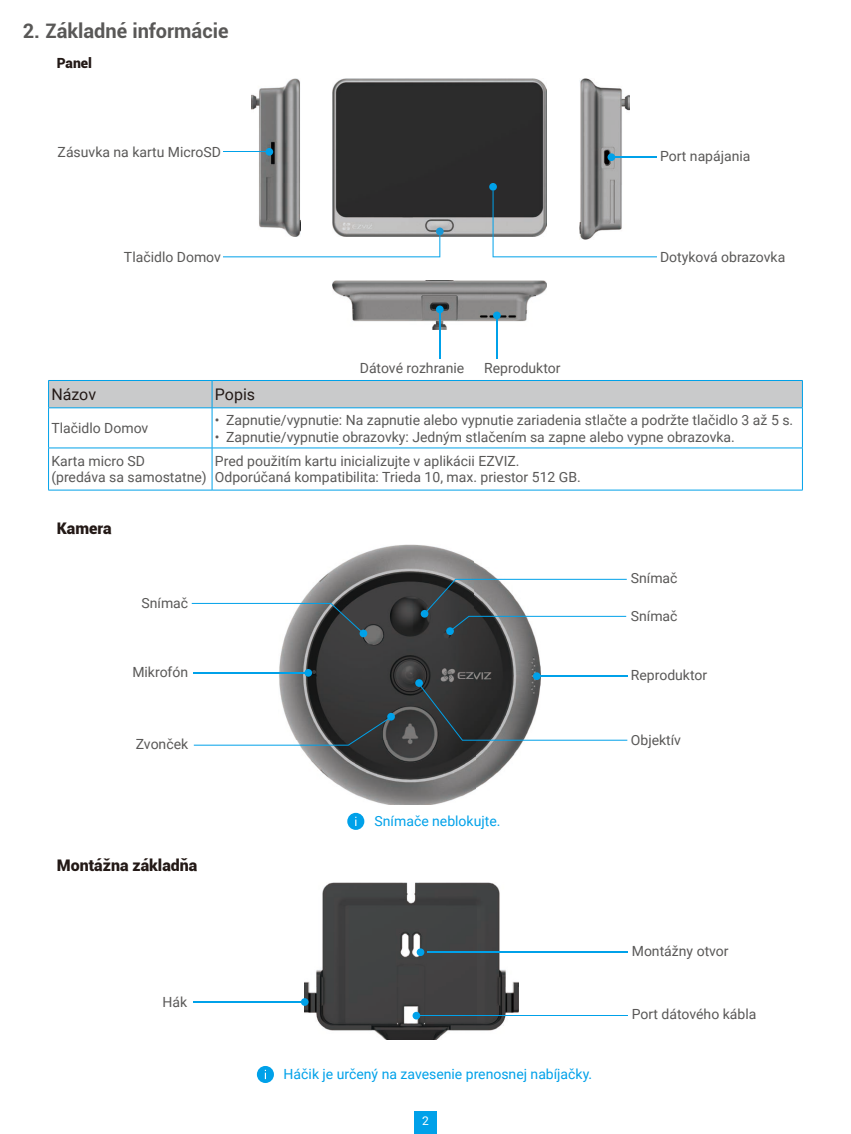
<style>
.page{position:relative;width:851px;height:1134px;background:#fff}
.page>*{position:absolute;margin:0;border:0;box-sizing:border-box;transform-origin:0 0}
.t1{font:700 20px "Roboto";color:#595857}
.t2{font:900 16px "Roboto";color:#231916}
.t3{font:16px "Roboto";color:#231916}
.t4{font:14px/16.8px "Roboto";color:#595857}
.t5{font:14px "Roboto";color:#00a1e9}
.t6{font:900 14px "Roboto";color:#231916}
.t7{font:12px "Roboto";color:#fff}
</style>
<div class="page">
<div style="left:414px;top:1111px;width:23px;height:23px;background:#00a1e9"></div>
<img style="left:333px;top:78px;width:213px;height:159px">
<img style="left:251px;top:78px;width:49px;height:157px">
<img style="left:333px;top:280px;width:213px;height:50px">
<div style="left:436px;top:228px;width:7px;height:7px;background:#1b97d5;border-radius:50%"></div>
<div style="left:489px;top:183px;width:8px;height:8px;background:#00a1e9;border-radius:50%"></div>
<hr style="left:439px;top:312px;width:1px;height:47px;background:#00a1e9">
<div style="left:436px;top:306px;width:7px;height:7px;background:#00a1e9;border-radius:50%"></div>
<hr style="left:496px;top:318px;width:1px;height:41px;background:#00a1e9">
<div style="left:493px;top:312px;width:7px;height:7px;background:#00a1e9;border-radius:50%"></div>
<hr style="left:223px;top:151px;width:44px;height:1px;background:#00a1e9">
<div style="left:265px;top:148px;width:8px;height:8px;background:#00a1e9;border-radius:50%"></div>
<svg style="left:223px;top:235px;width:217px;height:22px"></svg>
<svg style="left:492px;top:191px;width:165px;height:66px"></svg>
<img style="left:579px;top:78px;width:51px;height:162px">
<img style="left:603px;top:149px;width:7px;height:16px">
<hr style="left:611px;top:157px;width:46px;height:1px;background:#00a1e9">
<div style="left:607px;top:153px;width:8px;height:8px;background:#00a1e9;border-radius:50%"></div>
<div style="left:48px;top:380px;width:755px;height:28px;background:#c9cacb"></div>
<hr style="left:48px;top:407px;width:164px;height:1px;background:#00a1e9">
<hr style="left:48px;top:408px;width:1px;height:40px;background:#00a1e9">
<hr style="left:212px;top:407px;width:590px;height:1px;background:#00a1e9">
<hr style="left:212px;top:408px;width:1px;height:40px;background:#00a1e9">
<hr style="left:802px;top:408px;width:1px;height:40px;background:#00a1e9">
<hr style="left:48px;top:448px;width:164px;height:1px;background:#00a1e9">
<hr style="left:48px;top:448px;width:1px;height:42px;background:#00a1e9">
<hr style="left:212px;top:448px;width:590px;height:1px;background:#00a1e9">
<hr style="left:212px;top:448px;width:1px;height:42px;background:#00a1e9">
<hr style="left:802px;top:448px;width:1px;height:42px;background:#00a1e9">
<hr style="left:48px;top:490px;width:164px;height:1px;background:#00a1e9">
<hr style="left:212px;top:490px;width:590px;height:1px;background:#00a1e9">
<img style="left:279px;top:545px;width:261px;height:259px">
<hr style="left:536px;top:676px;width:91px;height:1px;background:#00a1e9">
<svg style="left:418px;top:684px;width:209px;height:57px"></svg>
<hr style="left:193px;top:672px;width:111px;height:1px;background:#00a1e9">
<svg style="left:192px;top:603px;width:172px;height:31px"></svg>
<div style="left:387px;top:713px;width:8px;height:8px;background:#00a1e9;border-radius:50%"></div>
<div style="left:415px;top:679px;width:8px;height:8px;background:#00a1e9;border-radius:50%"></div>
<div style="left:446px;top:627px;width:8px;height:8px;background:#00a1e9;border-radius:50%"></div>
<div style="left:533px;top:672px;width:7px;height:8px;background:#00a1e9;border-radius:50%"></div>
<svg style="left:420px;top:610px;width:8px;height:8px"></svg>
<div style="left:359px;top:630px;width:8px;height:7px;background:#00a1e9;border-radius:50%"></div>
<div style="left:304px;top:669px;width:8px;height:8px;background:#00a1e9;border-radius:50%"></div>
<svg style="left:194px;top:716px;width:198px;height:30px"></svg>
<svg style="left:424px;top:579px;width:202px;height:52px"></svg>
<svg style="left:312px;top:670px;width:4px;height:4px"></svg>
<div style="left:347px;top:813px;width:17px;height:17px;background:#00a1e9;border-radius:50%"></div>
<img style="left:304px;top:882px;width:214px;height:157px">
<hr style="left:427px;top:952px;width:200px;height:1px;background:#00a1e9">
<hr style="left:417px;top:1015px;width:210px;height:1px;background:#00a1e9">
<div style="left:416px;top:948px;width:8px;height:8px;background:#00a1e9;border-radius:50%"></div>
<div style="left:412px;top:1012px;width:8px;height:7px;background:#00a1e9;border-radius:50%"></div>
<hr style="left:193px;top:1001px;width:109px;height:1px;background:#00a1e9">
<div style="left:301px;top:998px;width:7px;height:8px;background:#00a1e9;border-radius:50%"></div>
<div style="left:257px;top:1066px;width:17px;height:17px;background:#00a1e9;border-radius:50%"></div>
<h1 class="t1" style="left:23px;top:16px;width:207px">2. Základné informácie</h1>
<p class="t6" style="left:57px;top:53px;width:37px">Panel</p>
<p class="t4" style="left:58px;top:143px;width:165px">Zásuvka na kartu MicroSD</p>
<p class="t4" style="left:124px;top:248px;width:98px">Tlačidlo Domov</p>
<p class="t4" style="left:360px;top:359px;width:106px">Dátové rozhranie</p>
<p class="t4" style="left:484px;top:359px;width:78px">Reproduktor</p>
<p class="t4" style="left:660px;top:148px;width:92px">Port napájania</p>
<p class="t4" style="left:660px;top:248px;width:127px">Dotyková obrazovka</p>
<p class="t3" style="left:51px;top:383px;width:46px">Názov</p>
<p class="t3" style="left:215px;top:383px;width:42px">Popis</p>
<p class="t4" style="left:51px;top:419px;width:98px">Tlačidlo Domov</p>
<p class="t4" style="left:215px;top:412px;width:579px">• Zapnutie/vypnutie: Na zapnutie alebo vypnutie zariadenia stlačte a podržte tlačidlo 3 až 5 s.</p>
<p class="t4" style="left:215px;top:428px;width:521px">• Zapnutie/vypnutie obrazovky: Jedným stlačením sa zapne alebo vypne obrazovka.</p>
<p class="t4" style="left:51px;top:452px;width:157px">Karta micro SD<br>(predáva sa samostatne)</p>
<p class="t4" style="left:215px;top:452px;width:367px">Pred použitím kartu inicializujte v aplikácii EZVIZ.<br>Odporúčaná kompatibilita: Trieda 10, max. priestor 512 GB.</p>
<p class="t2" style="left:57px;top:517px;width:56px">Kamera</p>
<p class="t4" style="left:141px;top:594px;width:48px">Snímač</p>
<p class="t4" style="left:132px;top:663px;width:57px">Mikrofón</p>
<p class="t4" style="left:136px;top:735px;width:54px">Zvonček</p>
<p class="t2" style="left:57px;top:854px;width:142px">Montážna základňa</p>
<p class="t4" style="left:163px;top:993px;width:26px">Hák</p>
<p class="t5" style="left:374px;top:811px;width:127px">Snímače neblokujte.</p>
<p class="t4" style="left:630px;top:569px;width:48px">Snímač</p>
<p class="t4" style="left:630px;top:607px;width:48px">Snímač</p>
<p class="t4" style="left:630px;top:666px;width:78px">Reproduktor</p>
<p class="t4" style="left:630px;top:731px;width:52px">Objektív</p>
<p class="t5" style="left:283px;top:1065px;width:310px">Háčik je určený na zavesenie prenosnej nabíjačky.</p>
<p class="t7" style="left:422px;top:1112px;width:8px">2</p>
<p class="t4" style="left:631px;top:942px;width:98px">Montážny otvor</p>
<p class="t4" style="left:631px;top:1005px;width:126px">Port dátového kábla</p>
</div>
